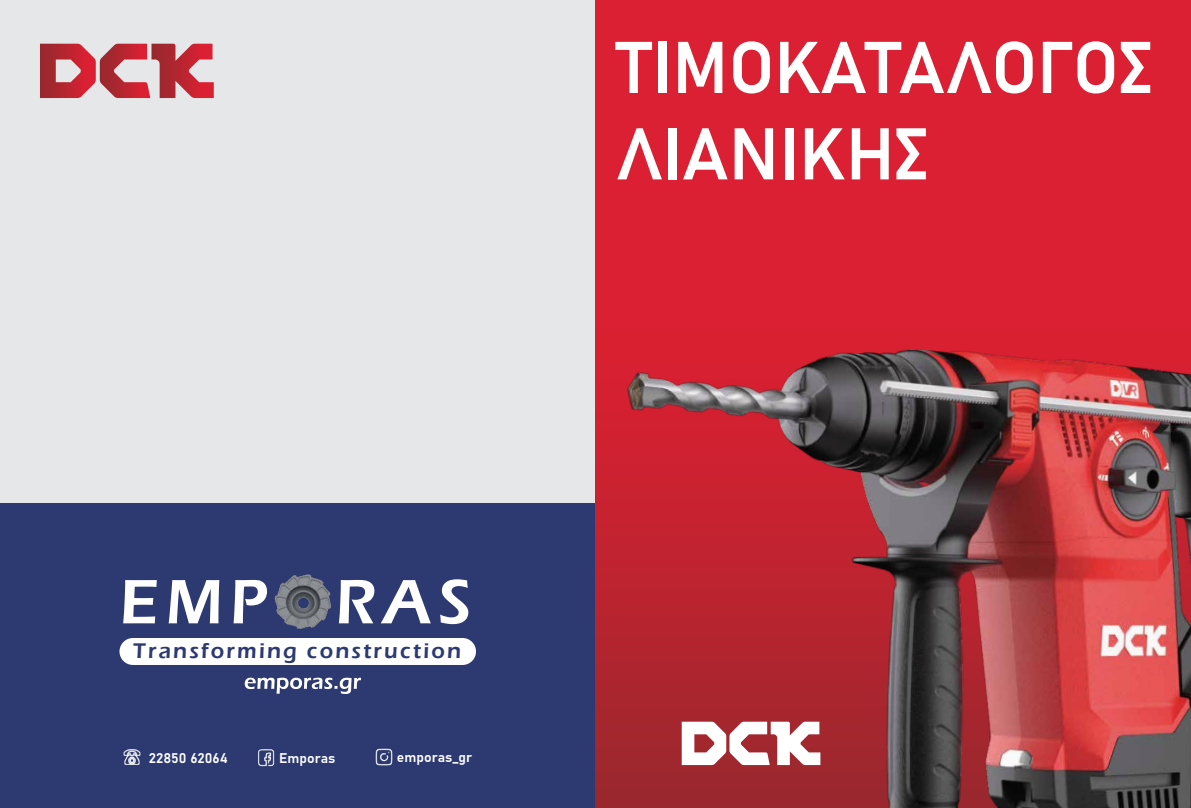
<style>
.page{position:relative;width:1191px;height:808px;background:#fff}
.page>*{position:absolute;margin:0;border:0;box-sizing:border-box;transform-origin:0 0}
.t1{font:72px/86.4px "Bahnschrift";color:#fff}
.t2{font:600 65px "Eras ITC";letter-spacing:.1em;color:#fff}
.t3{font:600 21.9px "Eras ITC";letter-spacing:.1em;color:#2d3a72}
.t4{font:14px "Bahnschrift";color:#fff}
</style>
<div class="page">
<div style="left:0;top:0;width:595px;height:808px;background:#e6e7e8"></div>
<svg style="left:40px;top:44px;width:174px;height:54px"></svg>
<div style="left:0;top:504px;width:595px;height:304px;background:#2d3a72"></div>
<img style="left:375px;top:748px;width:18px;height:18px">
<img style="left:258px;top:749px;width:17px;height:18px">
<img style="left:274px;top:574px;width:57px;height:56px">
<div style="left:119px;top:638px;width:357px;height:27px;background:#fff;border-radius:13px"></div>
<svg style="left:245px;top:678px;width:116px;height:16px"></svg>
<div style="left:595px;top:0;width:596px;height:808px;background:#da2032"></div>
<img style="left:620px;top:349px;width:571px;height:459px">
<svg style="left:681px;top:722px;width:139px;height:43px;background:#dfb6b8"></svg>
<img style="left:123px;top:749px;width:18px;height:16px">
<h1 class="t1" style="left:616px;top:20px;width:537px">ΤΙΜΟΚΑΤΑΛΟΓΟΣ<br>ΛΙΑΝΙΚΗΣ</h1>
<h2 class="t2" style="left:119px;top:565px;width:353px">EMPORAS</h2>
<h3 class="t3" style="left:133px;top:638px;width:329px">Transforming construction</h3>
<p class="t4" style="left:149px;top:748px;width:80px">22850 62064</p>
<p class="t4" style="left:279px;top:748px;width:58px">Emporas</p>
<p class="t4" style="left:397px;top:747px;width:77px">emporas_gr</p>
</div>
